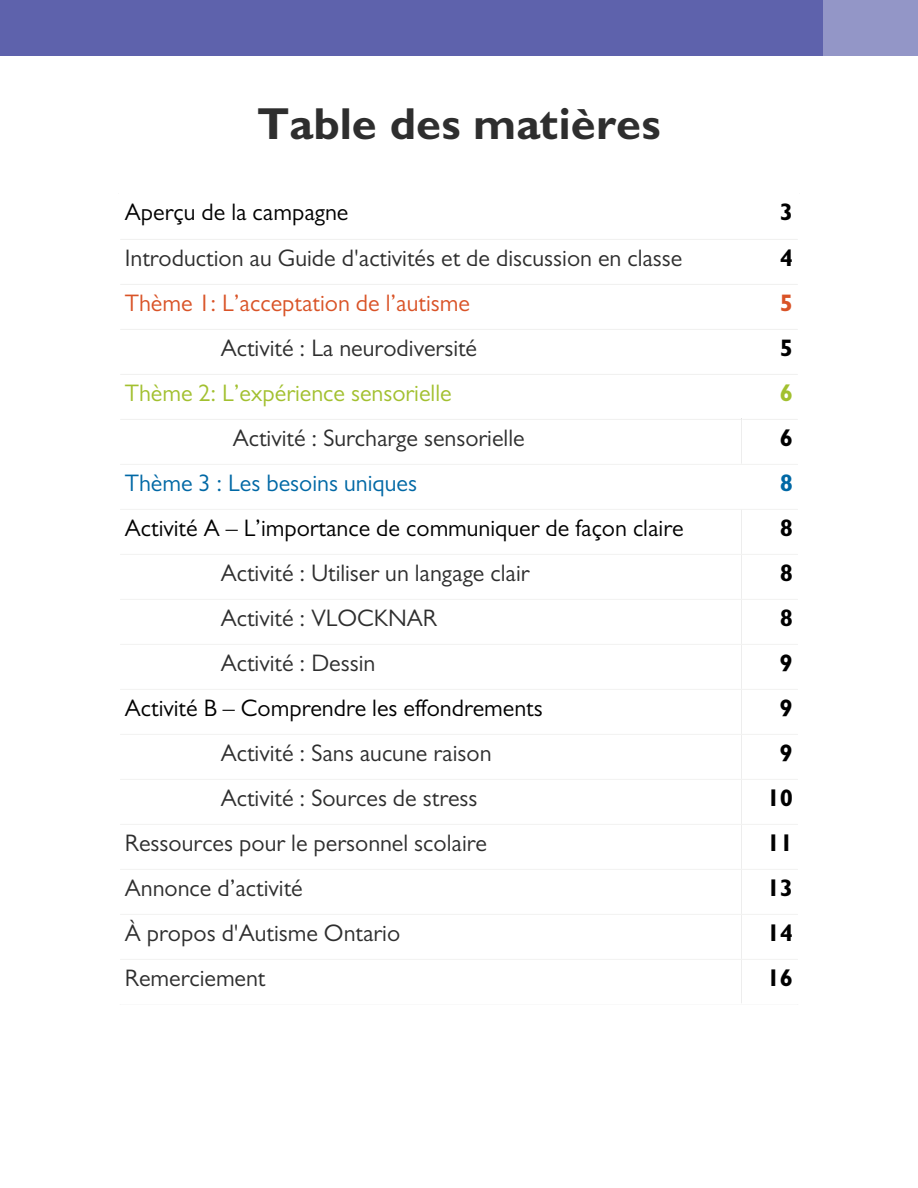
<style>
.page{position:relative;width:918px;height:1188px;background:#fff}
.page>*{position:absolute;margin:0;border:0;box-sizing:border-box;transform-origin:0 0}
.t1{font:700 45px "Gill Sans";color:#2e2e2e}
.t2{font:24px "Gill Sans";color:#2e2e2e}
.t3{font:24px "Gill Sans";color:#000}
.t4{font:24px "Gill Sans";color:#d95327}
.t5{font:24px "Gill Sans";color:#a2c02f}
.t6{font:24px "Gill Sans";color:#0068a5}
.t7{font:700 24px "Gill Sans";color:#000}
.t8{font:700 24px "Gill Sans";color:#d95327}
.t9{font:700 24px "Gill Sans";color:#a2c02f}
.t10{font:700 24px "Gill Sans";color:#0068a5}
</style>
<div class="page">
<hr style="left:120px;top:239px;width:678px;height:1px;background:#f8f8f7">
<hr style="left:120px;top:284px;width:678px;height:1px;background:#f8f8f7">
<hr style="left:120px;top:329px;width:678px;height:1px;background:#f8f8f7">
<hr style="left:120px;top:374px;width:678px;height:1px;background:#f8f8f7">
<hr style="left:120px;top:419px;width:678px;height:1px;background:#f8f8f7">
<hr style="left:741px;top:419px;width:1px;height:45px;background:#fff">
<hr style="left:120px;top:464px;width:678px;height:1px;background:#f8f8f7">
<hr style="left:120px;top:509px;width:678px;height:1px;background:#f8f8f7">
<hr style="left:120px;top:554px;width:678px;height:1px;background:#f8f8f7">
<hr style="left:120px;top:599px;width:678px;height:1px;background:#f8f8f7">
<hr style="left:120px;top:644px;width:678px;height:1px;background:#f8f8f7">
<hr style="left:120px;top:689px;width:678px;height:1px;background:#f8f8f7">
<hr style="left:120px;top:734px;width:678px;height:1px;background:#f8f8f7">
<hr style="left:120px;top:779px;width:678px;height:1px;background:#f8f8f7">
<hr style="left:120px;top:824px;width:678px;height:1px;background:#f8f8f7">
<hr style="left:120px;top:869px;width:678px;height:1px;background:#f8f8f7">
<hr style="left:120px;top:914px;width:678px;height:1px;background:#f8f8f7">
<hr style="left:120px;top:959px;width:678px;height:1px;background:#f8f8f7">
<div style="left:0;top:0;width:823px;height:55px;background:#5e62ac"></div>
<div style="left:819px;top:0;width:99px;height:55px;background:#9396c7"></div>
<p class="t1" style="left:257px;top:108px;width:405px">Table des matières</p>
<p class="t3" style="left:125px;top:204px;width:225px">Aperçu de la campagne</p>
<p class="t7" style="left:780px;top:204px;width:15px">3</p>
<p class="t2" style="left:125px;top:249px;width:559px">Introduction au Guide d'activités et de discussion en classe</p>
<p class="t7" style="left:780px;top:249px;width:15px">4</p>
<p class="t4" style="left:125px;top:294px;width:347px">Thème 1: L’acceptation de l’autisme</p>
<p class="t8" style="left:780px;top:294px;width:15px">5</p>
<p class="t2" style="left:221px;top:339px;width:258px">Activité : La neurodiversité</p>
<p class="t7" style="left:780px;top:339px;width:15px">5</p>
<p class="t5" style="left:125px;top:384px;width:328px">Thème 2: L’expérience sensorielle</p>
<p class="t9" style="left:780px;top:384px;width:15px">6</p>
<p class="t2" style="left:233px;top:429px;width:293px">Activité : Surcharge sensorielle</p>
<p class="t7" style="left:780px;top:429px;width:15px">6</p>
<p class="t6" style="left:125px;top:474px;width:294px">Thème 3 : Les besoins uniques</p>
<p class="t10" style="left:780px;top:474px;width:15px">8</p>
<p class="t3" style="left:125px;top:519px;width:560px">Activité A – L’importance de communiquer de façon claire</p>
<p class="t7" style="left:780px;top:519px;width:15px">8</p>
<p class="t2" style="left:221px;top:564px;width:310px">Activité : Utiliser un langage clair</p>
<p class="t7" style="left:780px;top:564px;width:15px">8</p>
<p class="t2" style="left:221px;top:609px;width:218px">Activité : VLOCKNAR</p>
<p class="t7" style="left:780px;top:609px;width:15px">8</p>
<p class="t2" style="left:221px;top:654px;width:156px">Activité : Dessin</p>
<p class="t7" style="left:780px;top:654px;width:15px">9</p>
<p class="t3" style="left:125px;top:699px;width:419px">Activité B – Comprendre les effondrements</p>
<p class="t7" style="left:780px;top:699px;width:15px">9</p>
<p class="t2" style="left:221px;top:744px;width:272px">Activité : Sans aucune raison</p>
<p class="t7" style="left:780px;top:744px;width:15px">9</p>
<p class="t2" style="left:221px;top:789px;width:258px">Activité : Sources de stress</p>
<p class="t7" style="left:767px;top:789px;width:28px">10</p>
<p class="t2" style="left:125px;top:834px;width:364px">Ressources pour le personnel scolaire</p>
<p class="t7" style="left:767px;top:834px;width:28px">11</p>
<p class="t2" style="left:125px;top:879px;width:179px">Annonce d’activité</p>
<p class="t7" style="left:767px;top:879px;width:28px">13</p>
<p class="t2" style="left:125px;top:924px;width:277px">À propos d'Autisme Ontario</p>
<p class="t7" style="left:767px;top:924px;width:28px">14</p>
<p class="t2" style="left:125px;top:969px;width:142px">Remerciement</p>
<p class="t7" style="left:767px;top:969px;width:28px">16</p>
</div>
